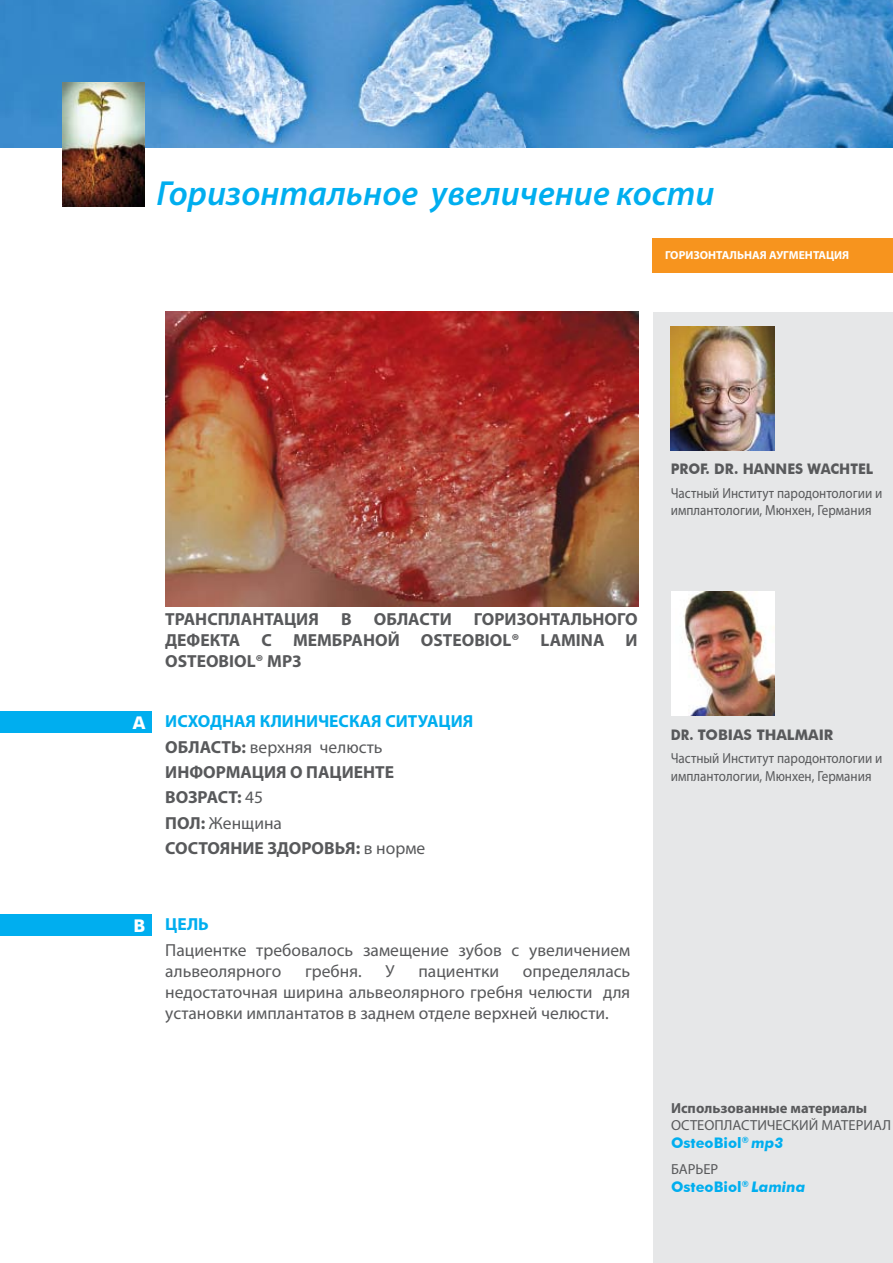
<style>
.page{position:relative;width:893px;height:1263px;background:#fff}
.page>*{position:absolute;margin:0;border:0;box-sizing:border-box;transform-origin:0 0}
.t1{font:italic 600 34.95px "Myriad Pro";color:#00aeef}
.t2{font:700 17.55px/25.3px "Myriad Pro";color:#58595b}
.t3{font:17.55px/21px "Myriad Pro";color:#58595b}
.t4{font:700 17.55px "Myriad Pro";color:#00aeef}
.t5{font:700 17.55px "Futura BT";color:#fff}
.t6{font:14.55px/17.5px "Myriad Pro";color:#58595b;scale:.9 1}
.t7{font:14.55px "Myriad Pro";color:#58595b}
.t8{font:700 14.55px "Futura BT";color:#00aeef}
.t9{font:700 14.55px "Myriad Pro";color:#58595b}
.t10{font:700 14.55px "Futura BT";color:#58595b;scale:.95 1}
.t11{font:700 14.55px "Futura BT";color:#58595b;scale:.9 1}
.t12{font:700 11.7px "Myriad Pro";color:#fff}
.s1{color:#00aeef}
.s2{font-weight:400}
.s3{font-style:italic}
</style>
<div class="page">
<div style="left:654px;top:313px;width:239px;height:950px;background:#e6e7e8"></div>
<img style="left:0;top:0;width:893px;height:147px">
<img style="left:62px;top:82px;width:83px;height:124px">
<div style="left:0;top:711px;width:151px;height:22px;background:#00aeef"></div>
<div style="left:652px;top:238px;width:241px;height:34px;background:#f7941e"></div>
<div style="left:0;top:915px;width:151px;height:21px;background:#00aeef"></div>
<img style="left:671px;top:326px;width:103px;height:124px">
<img style="left:671px;top:591px;width:103px;height:124px">
<img style="left:165px;top:312px;width:473px;height:294px">
<h1 class="t1" style="left:157px;top:171px;width:559px">Горизонтальное увеличение кости</h1>
<p class="t12" style="left:665px;top:248px;width:186px">ГОРИЗОНТАЛЬНАЯ АУГМЕНТАЦИЯ</p>
<p class="t10" style="left:671px;top:460px;width:215px">PROF. DR. HANNES WACHTEL</p>
<p class="t6" style="left:671px;top:484px;width:237px">Частный Институт пародонтологии и имплантологии, Мюнхен, Германия</p>
<p class="t5" style="left:133px;top:712px;width:14px">A</p>
<p class="t2" style="left:165px;top:608px;width:474px;line-height:21px;text-align:justify;text-indent:309px">ГОРИЗОНТАЛЬНОГО ДЕФЕКТА С МЕМБРАНОЙ OSTEOBIOL® LAMINA И OSTEOBIOL® MP3</p>
<p class="t2" style="left:165px;top:606px;width:155px">ТРАНСПЛАНТАЦИЯ</p>
<p class="t2" style="left:341px;top:606px;width:12px">В</p>
<p class="t2" style="left:374px;top:606px;width:79px">ОБЛАСТИ</p>
<p class="t2" style="left:165px;top:708px;width:310px"><span class="s1">ИСХОДНАЯ КЛИНИЧЕСКАЯ СИТУАЦИЯ<br></span>ОБЛАСТЬ: <span class="s2">верхняя челюсть<br></span>ИНФОРМАЦИЯ О ПАЦИЕНТЕ<br>ВОЗРАСТ: <span class="s2">45<br></span>ПОЛ: <span class="s2">Женщина<br></span>СОСТОЯНИЕ ЗДОРОВЬЯ: <span class="s2">в норме</span></p>
<p class="t5" style="left:134px;top:915px;width:13px">B</p>
<p class="t4" style="left:165px;top:913px;width:45px">ЦЕЛЬ</p>
<p class="t3" style="left:165px;top:939px;width:467px">Пациентке требовалось замещение зубов с увеличением альвеолярного</p>
<p class="t3" style="left:305px;top:960px;width:58px">гребня.</p>
<p class="t3" style="left:386px;top:960px;width:11px">У</p>
<p class="t3" style="left:418px;top:960px;width:82px">пациентки</p>
<p class="t3" style="left:165px;top:960px;width:467px;text-align:justify;text-indent:358px">определялась недостаточная ширина альвеолярного гребня челюсти для установки имплантатов в заднем отделе верхней челюсти.</p>
<p class="t11" style="left:671px;top:725px;width:182px">DR. TOBIAS THALMAIR</p>
<p class="t6" style="left:671px;top:749px;width:237px">Частный Институт пародонтологии и имплантологии, Мюнхен, Германия</p>
<p class="t9" style="left:671px;top:1098px;width:198px">Использованные материалы</p>
<p class="t7" style="left:671px;top:1116px;width:222px">ОСТЕОПЛАСТИЧЕСКИЙ МАТЕРИАЛ</p>
<p class="t8" style="left:671px;top:1134px;width:114px">OsteoBiol<sup>®</sup> <span class="s3">mp3</span></p>
<p class="t7" style="left:671px;top:1160px;width:49px">БАРЬЕР</p>
<p class="t8" style="left:671px;top:1177px;width:136px">OsteoBiol<sup>®</sup> <span class="s3">Lamina</span></p>
</div>
